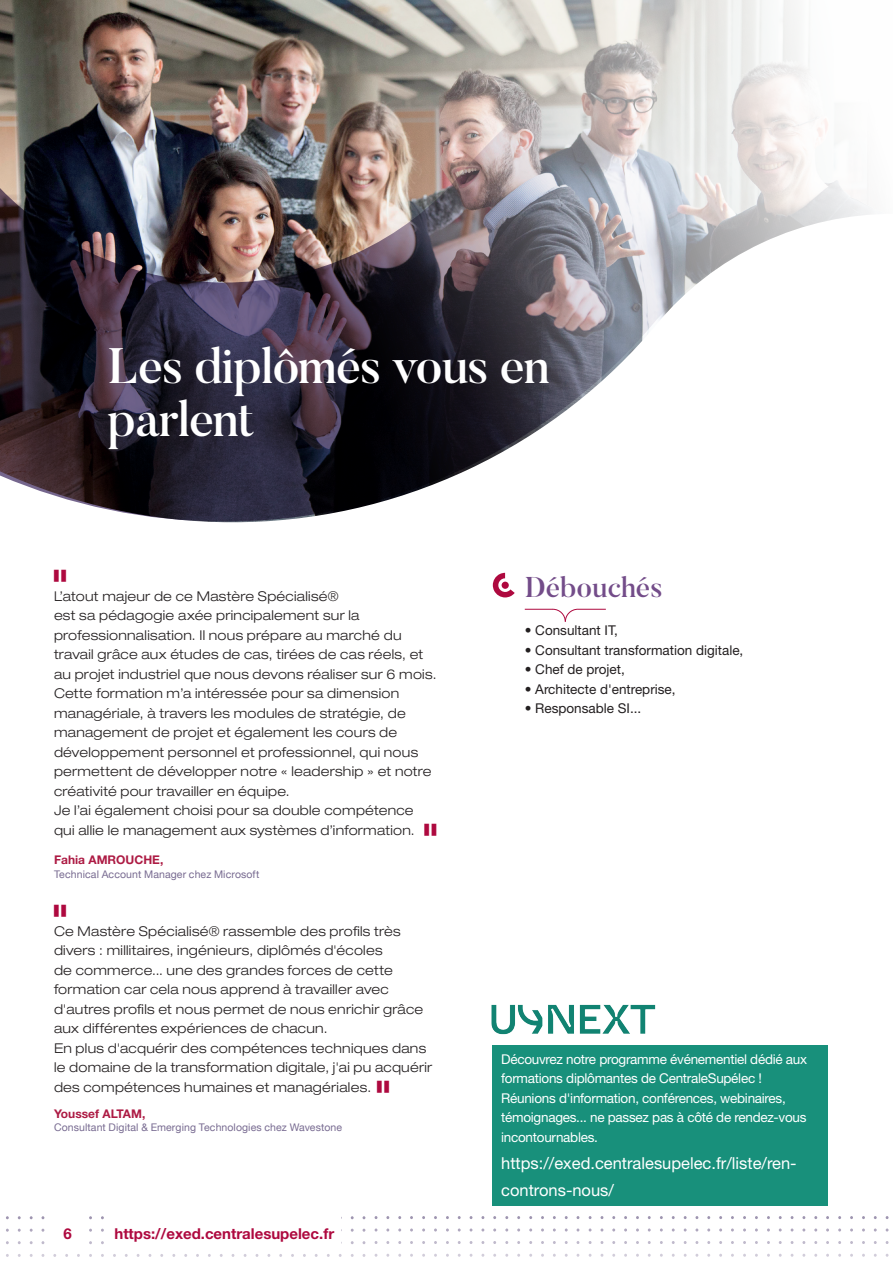
<style>
.page{position:relative;width:893px;height:1263px;background:#fff}
.page>*{position:absolute;margin:0;border:0;box-sizing:border-box;transform-origin:0 0}
.t1{font:500 49.5px/52.5px "Butler";letter-spacing:-.02em;color:#fff}
.t2{font:500 28.5px "Butler";color:#734c89}
.t3{font:16.5px/27px "Helvetica Neue LT Std";color:#fff}
.t4{font:700 15px "Helvetica Neue LT Std";color:#ae093f}
.t5{font:300 expanded 13.5px/19.5px "Helvetica Neue LT Std";letter-spacing:.02em;color:#231f20}
.t6{font:13.5px/19.5px "Helvetica Neue LT Std";letter-spacing:-.02em;color:#fff}
.t7{font:13.5px "Helvetica Neue LT Std";color:#231f20}
.t8{font:700 12px "Helvetica Neue LT Std";color:#ad1b44}
.t9{font:12px "centralesupelec";color:#ae093f}
.t10{font:10.5px "Helvetica Neue";letter-spacing:.01em;color:#786b91}
.s1{font-family:"centralesupelec";font-weight:400;font-stretch:normal;font-size:12px;color:#ae093f}
</style>
<div class="page">
<img style="left:0;top:0;width:872px;height:522px">
<svg style="left:493px;top:573px;width:22px;height:24px"></svg>
<svg style="left:525px;top:608px;width:81px;height:14px"></svg>
<img style="left:491px;top:1004px;width:165px;height:30px">
<div style="left:493px;top:1045px;width:335px;height:161px;background:#18907b"></div>
<h1 class="t1" style="left:107px;top:340px;width:444px">Les diplômés vous en parlent</h1>
<p class="t9" style="left:54px;top:570px;width:13px">"</p>
<p class="t5" style="left:54px;top:586px;width:384px">L’atout majeur de ce Mastère Spécialisé®<br>est sa pédagogie axée principalement sur la professionnalisation. Il nous prépare au marché du travail grâce aux études de cas, tirées de cas réels, et au projet industriel que nous devons réaliser sur 6 mois.<br>Cette formation m’a intéressée pour sa dimension managériale, à travers les modules de stratégie, de management de projet et également les cours de développement personnel et professionnel, qui nous permettent de développer notre « leadership » et notre créativité pour travailler en équipe.<br>Je l’ai également choisi pour sa double compétence qui allie le management aux systèmes d’information. <span class="s1">»"</span></p>
<p class="t8" style="left:54px;top:852px;width:111px">Fahia AMROUCHE,</p>
<p class="t10" style="left:54px;top:867px;width:207px">Technical Account Manager chez Microsoft</p>
<p class="t9" style="left:54px;top:905px;width:13px">"</p>
<p class="t5" style="left:54px;top:921px;width:380px">Ce Mastère Spécialisé® rassemble des profils très divers : millitaires, ingénieurs, diplômés d'écoles<br>de commerce... une des grandes forces de cette formation car cela nous apprend à travailler avec d'autres profils et nous permet de nous enrichir grâce aux différentes expériences de chacun.<br>En plus d'acquérir des compétences techniques dans le domaine de la transformation digitale, j'ai pu acquérir des compétences humaines et managériales. <span class="s1">»"</span></p>
<p class="t8" style="left:54px;top:1106px;width:93px">Youssef ALTAM,</p>
<p class="t10" style="left:54px;top:1121px;width:290px">Consultant Digital &amp; Emerging Technologies chez Wavestone</p>
<p class="t4" style="left:64px;top:1224px;width:10px">6</p>
<p class="t4" style="left:114px;top:1224px;width:221px">https://exed.centralesupelec.fr</p>
<h2 class="t2" style="left:525px;top:569px;width:140px">Débouchés</h2>
<p class="t7" style="left:525px;top:622px;width:95px">• Consultant IT,</p>
<p class="t7" style="left:525px;top:642px;width:220px">• Consultant transformation digitale,</p>
<p class="t7" style="left:525px;top:661px;width:102px">• Chef de projet,</p>
<p class="t7" style="left:525px;top:681px;width:152px">• Architecte d'entreprise,</p>
<p class="t7" style="left:525px;top:700px;width:118px">• Responsable SI...</p>
<p class="t6" style="left:501px;top:1049px;width:307px">Découvrez notre programme événementiel dédié aux formations diplômantes de CentraleSupélec !<br>Réunions d'information, conférences, webinaires, témoignages... ne passez pas à côté de rendez-vous incontournables.</p>
<p class="t3" style="left:501px;top:1149px;width:297px">https://exed.centralesupelec.fr/liste/ren&shy;controns-nous/</p>
</div>
